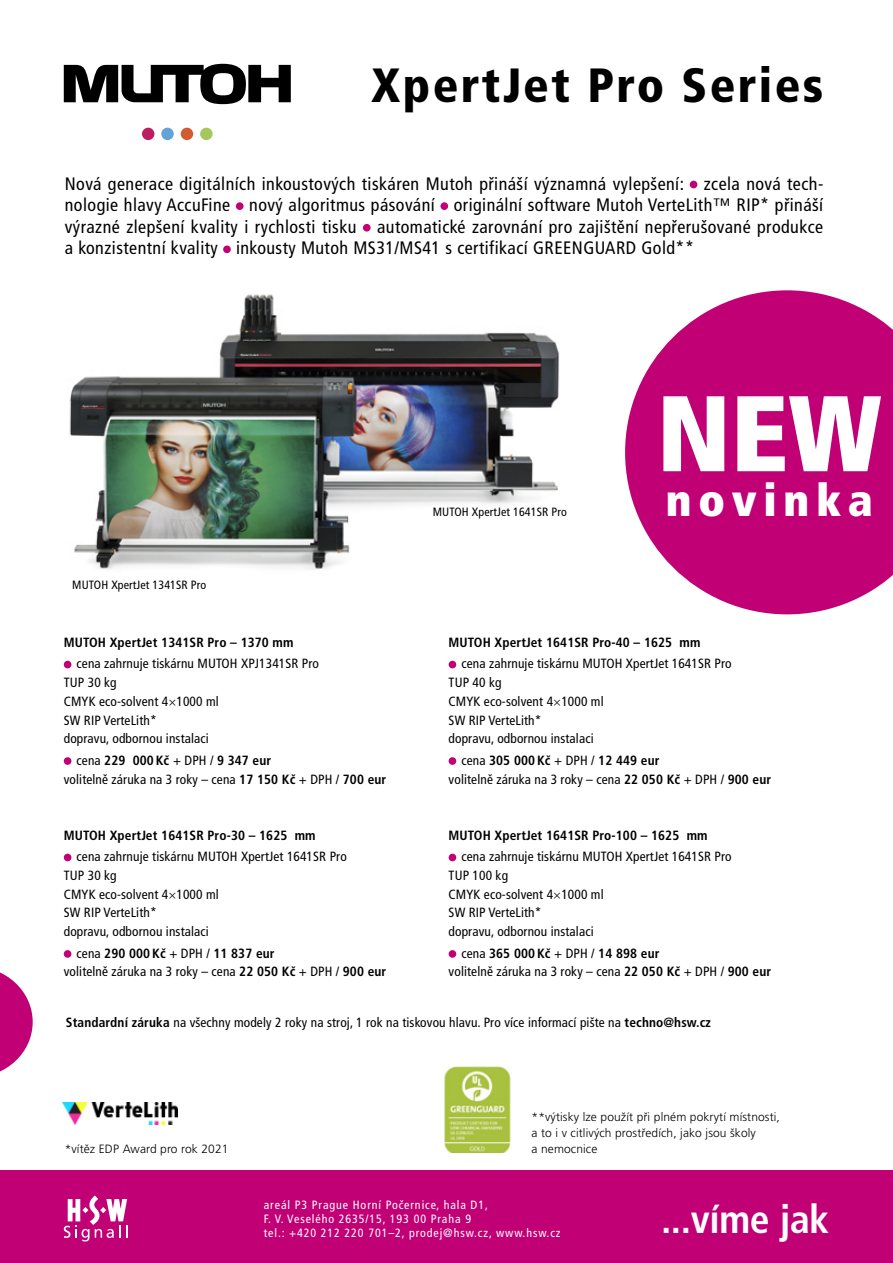
<style>
.page{position:relative;width:893px;height:1263px;background:#fff}
.page>*{position:absolute;margin:0;border:0;box-sizing:border-box;transform-origin:0 0}
.t1{font:900 107.4px "Frutiger Condensed Extra";color:#fff}
.t2{font:900 condensed 48px "Frutiger";letter-spacing:.05em;color:#000}
.t3{font:900 45px "Frutiger Condensed Extra";letter-spacing:.15em;color:#fff}
.t4{font:700 39.6px "Frutiger Condensed";letter-spacing:-.01em;color:#fff}
.t5{font:18px/21.6px "Frutiger Condensed";letter-spacing:.025em;color:#000;text-align:justify}
.t6{font:13.35px/18.8px "Frutiger Condensed";letter-spacing:.01em;color:#000}
.t7{font:700 13.35px "Frutiger Condensed";letter-spacing:.01em;color:#000}
.t8{font:300 12px/16.2px "Frutiger";letter-spacing:.01em;color:#000}
.t9{font:12px/14.4px "Frutiger Condensed";letter-spacing:.075em;color:#fff}
.t10{font:12px "Frutiger Condensed";letter-spacing:.01em;color:#000}
.s1{font-family:"Frutiger";font-weight:300;font-stretch:condensed}
.s2{font-weight:700}
</style>
<div class="page">
<img style="left:69px;top:251px;width:491px;height:319px">
<div style="left:64px;top:661px;width:7px;height:7px;background:#c10076;border-radius:50%"></div>
<div style="left:64px;top:757px;width:7px;height:8px;background:#c10076;border-radius:50%"></div>
<div style="left:64px;top:854px;width:7px;height:7px;background:#c10076;border-radius:50%"></div>
<div style="left:64px;top:950px;width:7px;height:8px;background:#c10076;border-radius:50%"></div>
<div style="left:449px;top:661px;width:7px;height:7px;background:#c10076;border-radius:50%"></div>
<div style="left:449px;top:757px;width:7px;height:8px;background:#c10076;border-radius:50%"></div>
<div style="left:449px;top:854px;width:7px;height:7px;background:#c10076;border-radius:50%"></div>
<div style="left:449px;top:950px;width:7px;height:8px;background:#c10076;border-radius:50%"></div>
<div style="left:0;top:1170px;width:893px;height:93px;background:#c10076"></div>
<svg style="left:64px;top:1195px;width:64px;height:46px"></svg>
<svg style="left:64px;top:64px;width:227px;height:40px"></svg>
<div style="left:142px;top:128px;width:12px;height:12px;background:#bb1f62;border-radius:50%"></div>
<div style="left:181px;top:128px;width:12px;height:12px;background:#d35b31;border-radius:50%"></div>
<div style="left:161px;top:128px;width:13px;height:12px;background:#63a1d9;border-radius:50%"></div>
<div style="left:200px;top:128px;width:13px;height:12px;background:#a4c85d;border-radius:50%"></div>
<div style="left:690px;top:181px;width:7px;height:7px;background:#c10076;border-radius:50%"></div>
<div style="left:236px;top:202px;width:8px;height:8px;background:#c10076;border-radius:50%"></div>
<div style="left:440px;top:202px;width:8px;height:8px;background:#c10076;border-radius:50%"></div>
<div style="left:363px;top:224px;width:8px;height:8px;background:#c10076;border-radius:50%"></div>
<div style="left:223px;top:245px;width:8px;height:8px;background:#c10076;border-radius:50%"></div>
<img style="left:62px;top:1102px;width:115px;height:22px">
<img style="left:444px;top:1066px;width:67px;height:87px">
<svg style="left:625px;top:290px;width:268px;height:324px;fill:#c10076"></svg>
<svg style="left:0;top:972px;width:33px;height:100px"></svg>
<h2 class="t2" style="left:371px;top:58px;width:454px">XpertJet Pro Series</h2>
<p class="t5" style="left:65px;top:173px;width:760px">Nová generace digitálních inkoustových tiskáren Mutoh přináší významná vylepšení: zcela nová tech&shy;nologie hlavy AccuFine nový algoritmus pásování originální software Mutoh VerteLith™ RIP* přináší výrazné zlepšení kvality i rychlosti tisku automatické zarovnání pro zajištění nepřerušované produkce a konzistentní kvality inkousty Mutoh MS31/MS41 s certifikací GREENGUARD Gold**</p>
<p class="t10" style="left:72px;top:578px;width:135px">MUTOH XpertJet 1341SR Pro</p>
<p class="t7" style="left:64px;top:634px;width:231px">MUTOH XpertJet 1341SR Pro – 1370 mm</p>
<p class="t6" style="left:64px;top:654px;width:257px;text-indent:13px">cena zahrnuje tiskárnu MUTOH XPJ1341SR Pro<br>TUP 30 kg<br>CMYK eco-solvent 4<span class="s1">×</span>1000 ml<br>SW RIP VerteLith*<br>dopravu, odbornou instalaci</p>
<p class="t6" style="left:64px;top:751px;width:324px;text-indent:13px">cena <span class="s2">229 000 Kč</span> + DPH / <span class="s2">9 347 eur<br></span>volitelně záruka na 3 roky – cena <span class="s2">17 150 Kč</span> + DPH / <span class="s2">700 eur</span></p>
<p class="t7" style="left:64px;top:827px;width:253px">MUTOH XpertJet 1641SR Pro-30 – 1625 mm</p>
<p class="t6" style="left:64px;top:847px;width:284px;text-indent:13px">cena zahrnuje tiskárnu MUTOH XpertJet 1641SR Pro<br>TUP 30 kg<br>CMYK eco-solvent 4<span class="s1">×</span>1000 ml<br>SW RIP VerteLith*<br>dopravu, odbornou instalaci</p>
<p class="t6" style="left:64px;top:944px;width:324px;text-indent:13px">cena <span class="s2">290 000 Kč</span> + DPH / <span class="s2">11 837 eur<br></span>volitelně záruka na 3 roky – cena <span class="s2">22 050 Kč</span> + DPH / <span class="s2">900 eur</span></p>
<p class="t10" style="left:433px;top:505px;width:135px">MUTOH XpertJet 1641SR Pro</p>
<h1 class="t1" style="left:657px;top:373px;width:226px">NEW</h1>
<h3 class="t3" style="left:666px;top:475px;width:209px">novinka</h3>
<p class="t7" style="left:449px;top:634px;width:253px">MUTOH XpertJet 1641SR Pro-40 – 1625 mm</p>
<p class="t6" style="left:449px;top:654px;width:284px;text-indent:13px">cena zahrnuje tiskárnu MUTOH XpertJet 1641SR Pro<br>TUP 40 kg<br>CMYK eco-solvent 4<span class="s1">×</span>1000 ml<br>SW RIP VerteLith*<br>dopravu, odbornou instalaci</p>
<p class="t6" style="left:449px;top:751px;width:324px;text-indent:13px">cena <span class="s2">305 000 Kč</span> + DPH / <span class="s2">12 449 eur<br></span>volitelně záruka na 3 roky – cena <span class="s2">22 050 Kč</span> + DPH / <span class="s2">900 eur</span></p>
<p class="t7" style="left:449px;top:827px;width:260px">MUTOH XpertJet 1641SR Pro-100 – 1625 mm</p>
<p class="t6" style="left:449px;top:847px;width:284px;text-indent:13px">cena zahrnuje tiskárnu MUTOH XpertJet 1641SR Pro<br>TUP 100 kg<br>CMYK eco-solvent 4<span class="s1">×</span>1000 ml<br>SW RIP VerteLith*<br>dopravu, odbornou instalaci</p>
<p class="t6" style="left:449px;top:944px;width:324px;text-indent:13px">cena <span class="s2">365 000 Kč</span> + DPH / <span class="s2">14 898 eur<br></span>volitelně záruka na 3 roky – cena <span class="s2">22 050 Kč</span> + DPH / <span class="s2">900 eur</span></p>
<p class="t6" style="left:66px;top:1013px;width:646px"><span class="s2">Standardní záruka</span> na všechny modely 2 roky na stroj, 1 rok na tiskovou hlavu. Pro více informací pište na <span class="s2">techno@hsw.cz</span></p>
<p class="t8" style="left:65px;top:1140px;width:165px">*vítěz EDP Award pro rok 2021</p>
<p class="t8" style="left:531px;top:1108px;width:250px">**výtisky lze použít při plném pokrytí místnosti, a to i v citlivých prostředích, jako jsou školy<br>a nemocnice</p>
<p class="t9" style="left:264px;top:1197px;width:298px">areál P3 Prague Horní Počernice, hala D1,<br>F. V. Veselého 2635/15, 193 00 Praha 9<br>tel.: +420 212 220 701–2, prodej@hsw.cz, www.hsw.cz</p>
<h3 class="t4" style="left:661px;top:1197px;width:170px">...víme jak</h3>
</div>
